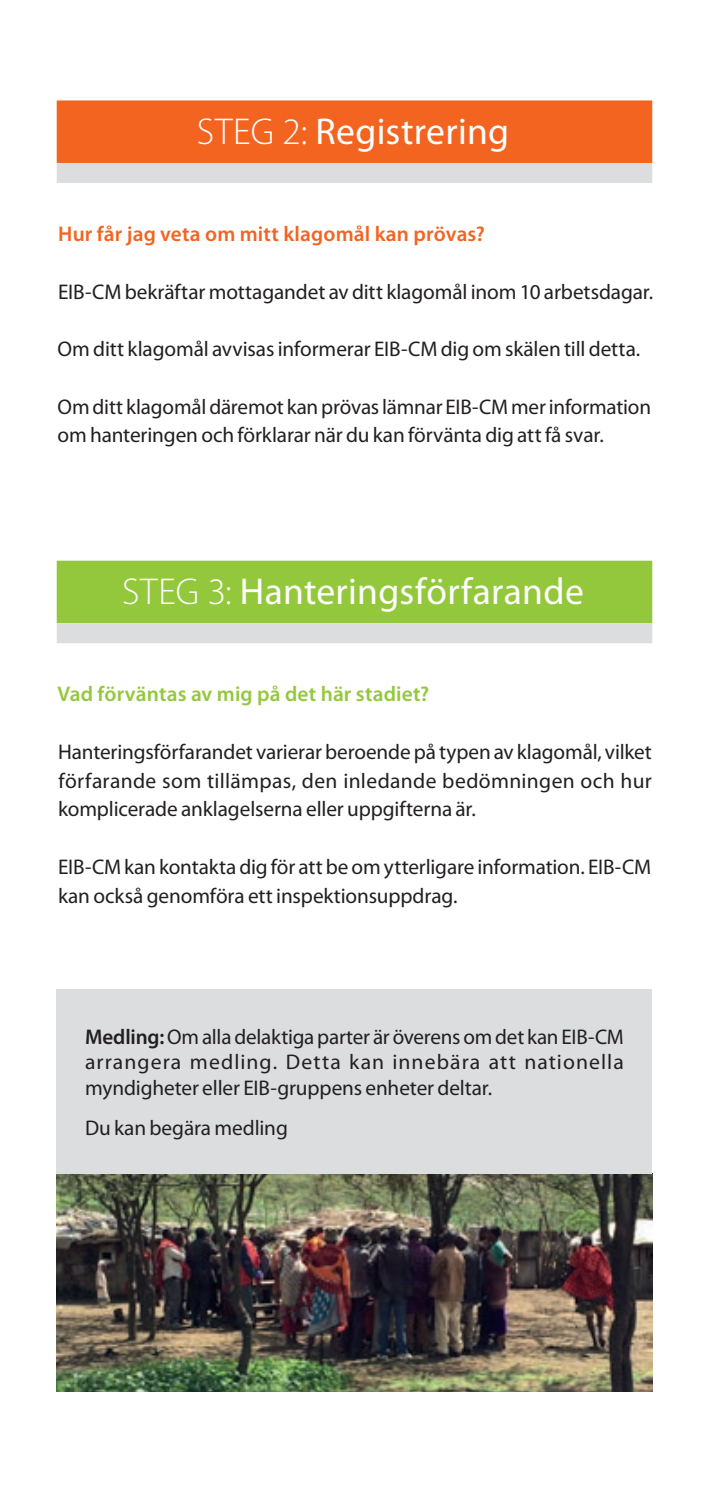
<style>
.page{position:relative;width:709px;height:1489px;background:#fff}
.page>*{position:absolute;margin:0;border:0;box-sizing:border-box;transform-origin:0 0}
.SECTOR_TITLES_vert{font:37.5px "Myriad Pro";letter-spacing:.01em;color:#fff}
.SECTOR_TITLES_orange{font:37.5px "Myriad Pro";letter-spacing:.01em;color:#fff}
.Texte_Lettrine{font:21.25px/28.8px "Myriad Pro";letter-spacing:-.005em;color:#231f20}
.Texte_courant{font:600 21.25px "Myriad Pro";letter-spacing:.01em;color:#f36421}
.Texte_courant-2{font:600 21.25px "Myriad Pro";letter-spacing:.01em;color:#94c83c}
.s1{font-weight:300}
.s2{font-weight:600}
</style>
<div class="page">
<img style="left:57px;top:1173px;width:595px;height:218px">
<div style="left:57px;top:100px;width:595px;height:63px;background:#f36421"></div>
<div style="left:57px;top:163px;width:595px;height:20px;background:#dcdddf"></div>
<div style="left:57px;top:560px;width:595px;height:63px;background:#94c83c"></div>
<div style="left:57px;top:623px;width:595px;height:20px;background:#dcdddf"></div>
<div style="left:57px;top:988px;width:595px;height:185px;background:#dcdddf"></div>
<p class="SECTOR_TITLES_orange" style="left:197px;top:111px;width:314px"><span class="s1">STEG 2:</span> Registrering</p>
<p class="Texte_courant" style="left:58px;top:222px;width:428px">Hur får jag veta om mitt klagomål kan prövas?</p>
<p class="Texte_Lettrine" style="left:58px;top:277px;width:596px">EIB-CM bekräftar mottagandet av ditt klagomål inom 10 arbetsdagar.</p>
<p class="Texte_Lettrine" style="left:58px;top:335px;width:584px">Om ditt klagomål avvisas informerar EIB-CM dig om skälen till detta.</p>
<p class="Texte_Lettrine" style="left:58px;top:392px;width:595px">Om ditt klagomål däremot kan prövas lämnar EIB-CM mer information om hanteringen och förklarar när du kan förvänta dig att få svar.</p>
<p class="SECTOR_TITLES_vert" style="left:122px;top:571px;width:463px"><span class="s1">STEG 3:</span> Hanteringsförfarande</p>
<p class="Texte_courant-2" style="left:57px;top:682px;width:373px">Vad förväntas av mig på det här stadiet?</p>
<p class="Texte_Lettrine" style="left:58px;top:737px;width:595px;text-align:justify">Hanteringsförfarandet varierar beroende på typen av klagomål, vilket förfarande som tillämpas, den inledande bedömningen och hur komplicerade anklagelserna eller uppgifterna är.</p>
<p class="Texte_Lettrine" style="left:58px;top:852px;width:594px">EIB-CM kan kontakta dig för att be om ytterligare information. EIB-CM kan också genomföra ett inspektionsuppdrag.</p>
<p class="Texte_Lettrine" style="left:85px;top:1024px;width:540px;line-height:25.5px;text-align:justify"><span class="s2">Medling:</span> Om alla delaktiga parter är överens om det kan EIB-CM arrangera medling. Detta kan innebära att nationella myndigheter eller EIB-gruppens enheter deltar.</p>
<p class="Texte_Lettrine" style="left:85px;top:1113px;width:204px">Du kan begära medling</p>
</div>
